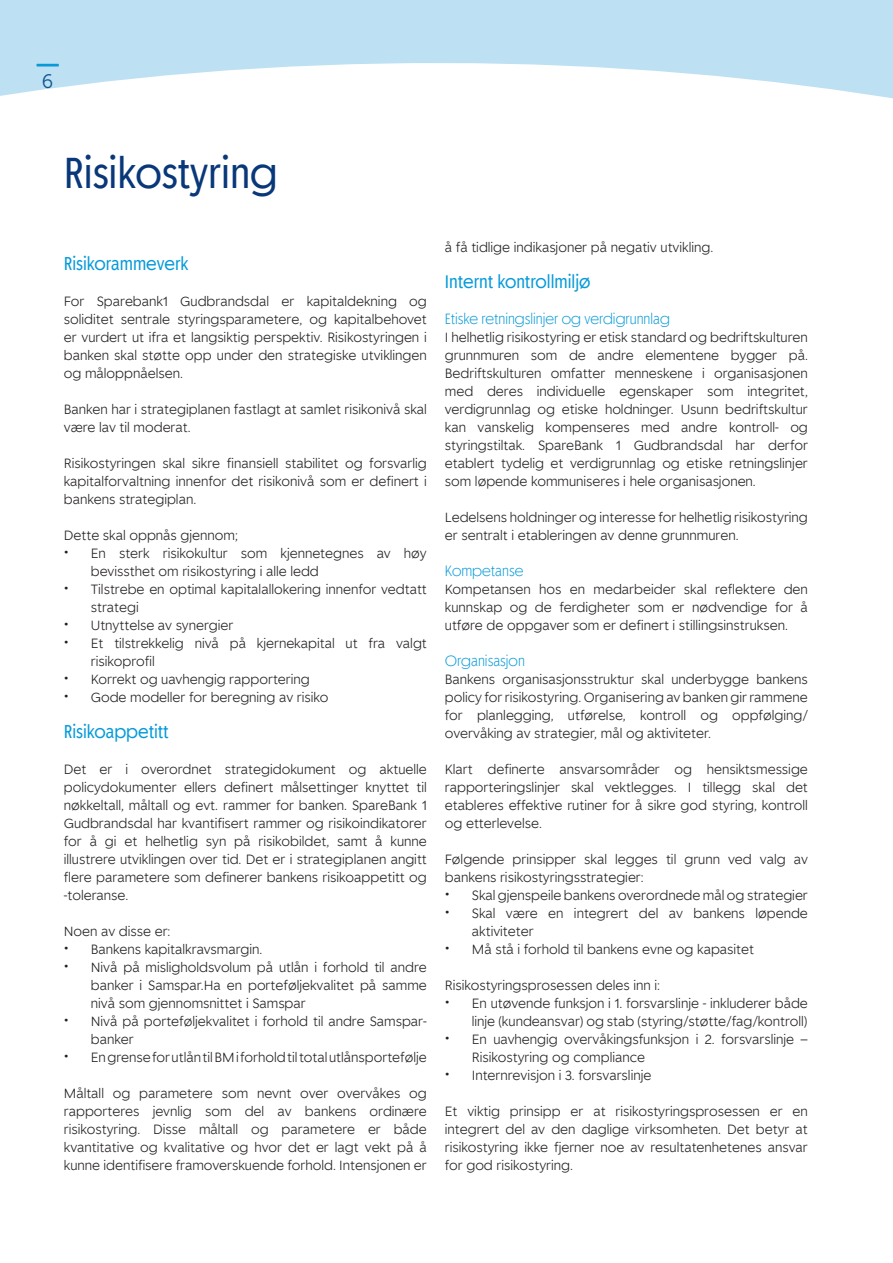
<style>
.page{position:relative;width:893px;height:1263px;background:#fff}
.page>*{position:absolute;margin:0;border:0;box-sizing:border-box;transform-origin:0 0}
.t1{font:42px "Spare Bank 1 Title";color:#083879}
.t2{font:19.5px "Museo Sans Rounded 300";color:#083879}
.t3{font:18px "Spare Bank 1 Title";color:#069ad9}
.t4{font:300 15px "Spare Bank 1 Title";color:#069ad9}
.t5{font:300 13.05px/18px "Spare Bank 1";color:#231f20;text-align:justify}
.s1{font-size:18px}
</style>
<div class="page">
<svg style="left:0;top:0;width:893px;height:99px;fill:#bde0f2"></svg>
<h2 class="t2" style="left:42px;top:71px;width:13px">6</h2>
<h1 class="t1" style="left:64px;top:146px;width:216px">Risikostyring</h1>
<h3 class="t3" style="left:64px;top:252px;width:126px">Risikorammeverk</h3>
<p class="t5" style="left:64px;top:292px;width:365px">For Sparebank1 Gudbrandsdal er kapitaldekning og soliditet sentrale styringsparametere, og kapitalbehovet er vurdert ut ifra et langsiktig perspektiv. Risikostyringen i banken skal støtte opp under den strategiske utviklingen og måloppnåelsen.</p>
<p class="t5" style="left:64px;top:400px;width:365px">Banken har i strategiplanen fastlagt at samlet risikonivå skal være lav til moderat.</p>
<p class="t5" style="left:64px;top:454px;width:365px">Risikostyringen skal sikre finansiell stabilitet og forsvarlig kapitalforvaltning innenfor det risikonivå som er definert i bankens strategiplan.</p>
<p class="t5" style="left:64px;top:526px;width:176px">Dette skal oppnås gjennom;</p>
<p class="t5" style="left:91px;top:544px;width:337px;text-indent:-27px"><span class="s1">•</span> En sterk risikokultur som kjennetegnes av høy bevissthet om risikostyring i alle ledd</p>
<p class="t5" style="left:91px;top:580px;width:337px;text-indent:-27px"><span class="s1">•</span> Tilstrebe en optimal kapitalallokering innenfor vedtatt strategi</p>
<p class="t5" style="left:64px;top:616px;width:171px"><span class="s1">•</span> Utnyttelse av synergier</p>
<p class="t5" style="left:91px;top:634px;width:337px;text-indent:-27px"><span class="s1">•</span> Et tilstrekkelig nivå på kjernekapital ut fra valgt risikoprofil</p>
<p class="t5" style="left:64px;top:670px;width:247px"><span class="s1">•</span> Korrekt og uavhengig rapportering</p>
<p class="t5" style="left:64px;top:688px;width:266px"><span class="s1">•</span> Gode modeller for beregning av risiko</p>
<h3 class="t3" style="left:64px;top:720px;width:106px">Risikoappetitt</h3>
<p class="t5" style="left:64px;top:760px;width:365px">Det er i overordnet strategidokument og aktuelle policydokumenter ellers definert målsettinger knyttet til nøkkeltall, måltall og evt. rammer for banken. SpareBank 1<br>Gudbrandsdal har kvantifisert rammer og risikoindikatorer for å gi et helhetlig syn på risikobildet, samt å kunne illustrere utviklingen over tid. Det er i strategiplanen angitt flere parametere som definerer bankens risikoappetitt og -toleranse.</p>
<p class="t5" style="left:64px;top:922px;width:108px">Noen av disse er:</p>
<p class="t5" style="left:64px;top:940px;width:200px"><span class="s1">•</span> Bankens kapitalkravsmargin.</p>
<p class="t5" style="left:91px;top:958px;width:338px;text-indent:-27px"><span class="s1">•</span> Nivå på misligholdsvolum på utlån i forhold til andre banker i Samspar.Ha en porteføljekvalitet på samme nivå som gjennomsnittet i Samspar</p>
<p class="t5" style="left:91px;top:1012px;width:337px;text-indent:-27px"><span class="s1">•</span> Nivå på porteføljekvalitet i forhold til andre Samspar&shy;banker</p>
<p class="t5" style="left:64px;top:1048px;width:364px"><span class="s1">•</span> En grense for utlån til BM i forhold til total utlånsportefølje</p>
<p class="t5" style="left:64px;top:1084px;width:365px">Måltall og parametere som nevnt over overvåkes og rapporteres jevnlig som del av bankens ordinære risikostyring. Disse måltall og parametere er både kvantitative og kvalitative og hvor det er lagt vekt på å kunne identifisere framoverskuende forhold. Intensjonen er</p>
<p class="t5" style="left:445px;top:238px;width:270px">å få tidlige indikasjoner på negativ utvikling.</p>
<h3 class="t3" style="left:445px;top:270px;width:147px">Internt kontrollmiljø</h3>
<p class="t4" style="left:445px;top:309px;width:227px">Etiske retningslinjer og verdigrunnlag</p>
<p class="t5" style="left:445px;top:328px;width:365px">I helhetlig risikostyring er etisk standard og bedriftskulturen grunnmuren som de andre elementene bygger på.<br>Bedriftskulturen omfatter menneskene i organisasjonen med deres individuelle egenskaper som integritet, verdigrunnlag og etiske holdninger. Usunn bedriftskultur kan vanskelig kompenseres med andre kontroll- og styringstiltak. SpareBank 1 Gudbrandsdal har derfor etablert tydelig et verdigrunnlag og etiske retningslinjer som løpende kommuniseres i hele organisasjonen.</p>
<p class="t5" style="left:445px;top:508px;width:364px">Ledelsens holdninger og interesse for helhetlig risikostyring er sentralt i etableringen av denne grunnmuren.</p>
<p class="t4" style="left:445px;top:561px;width:80px">Kompetanse</p>
<p class="t5" style="left:445px;top:580px;width:365px">Kompetansen hos en medarbeider skal reflektere den kunnskap og de ferdigheter som er nødvendige for å utføre de oppgaver som er definert i stillingsinstruksen.</p>
<p class="t4" style="left:445px;top:651px;width:82px">Organisasjon</p>
<p class="t5" style="left:445px;top:670px;width:365px">Bankens organisasjonsstruktur skal underbygge bankens policy for risikostyring. Organisering av banken gir rammene for planlegging, utførelse, kontroll og oppfølging/ overvåking av strategier, mål og aktiviteter.</p>
<p class="t5" style="left:445px;top:760px;width:365px">Klart definerte ansvarsområder og hensiktsmessige rapporteringslinjer skal vektlegges. I tillegg skal det etableres effektive rutiner for å sikre god styring, kontroll og etterlevelse.</p>
<p class="t5" style="left:445px;top:850px;width:365px">Følgende prinsipper skal legges til grunn ved valg av bankens risikostyringsstrategier:</p>
<p class="t5" style="left:445px;top:886px;width:364px"><span class="s1">•</span> Skal gjenspeile bankens overordnede mål og strategier</p>
<p class="t5" style="left:472px;top:904px;width:337px;text-indent:-27px"><span class="s1">•</span> Skal være en integrert del av bankens løpende aktiviteter</p>
<p class="t5" style="left:445px;top:940px;width:311px"><span class="s1">•</span> Må stå i forhold til bankens evne og kapasitet</p>
<p class="t5" style="left:445px;top:976px;width:217px">Risikostyringsprosessen deles inn i:</p>
<p class="t5" style="left:445px;top:994px;width:365px;text-align:right"><span class="s1">•</span> En utøvende funksjon i 1. forsvarslinje - inkluderer både linje (kundeansvar) og stab (styring/støtte/fag/kontroll)</p>
<p class="t5" style="left:472px;top:1030px;width:338px;text-indent:-27px"><span class="s1">•</span> En uavhengig overvåkingsfunksjon i 2. forsvarslinje –<br>Risikostyring og compliance</p>
<p class="t5" style="left:445px;top:1066px;width:208px"><span class="s1">•</span> Internrevisjon i 3. forsvarslinje</p>
<p class="t5" style="left:445px;top:1102px;width:364px">Et viktig prinsipp er at risikostyringsprosessen er en integrert del av den daglige virksomheten. Det betyr at risikostyring ikke fjerner noe av resultatenhetenes ansvar for god risikostyring.</p>
</div>
